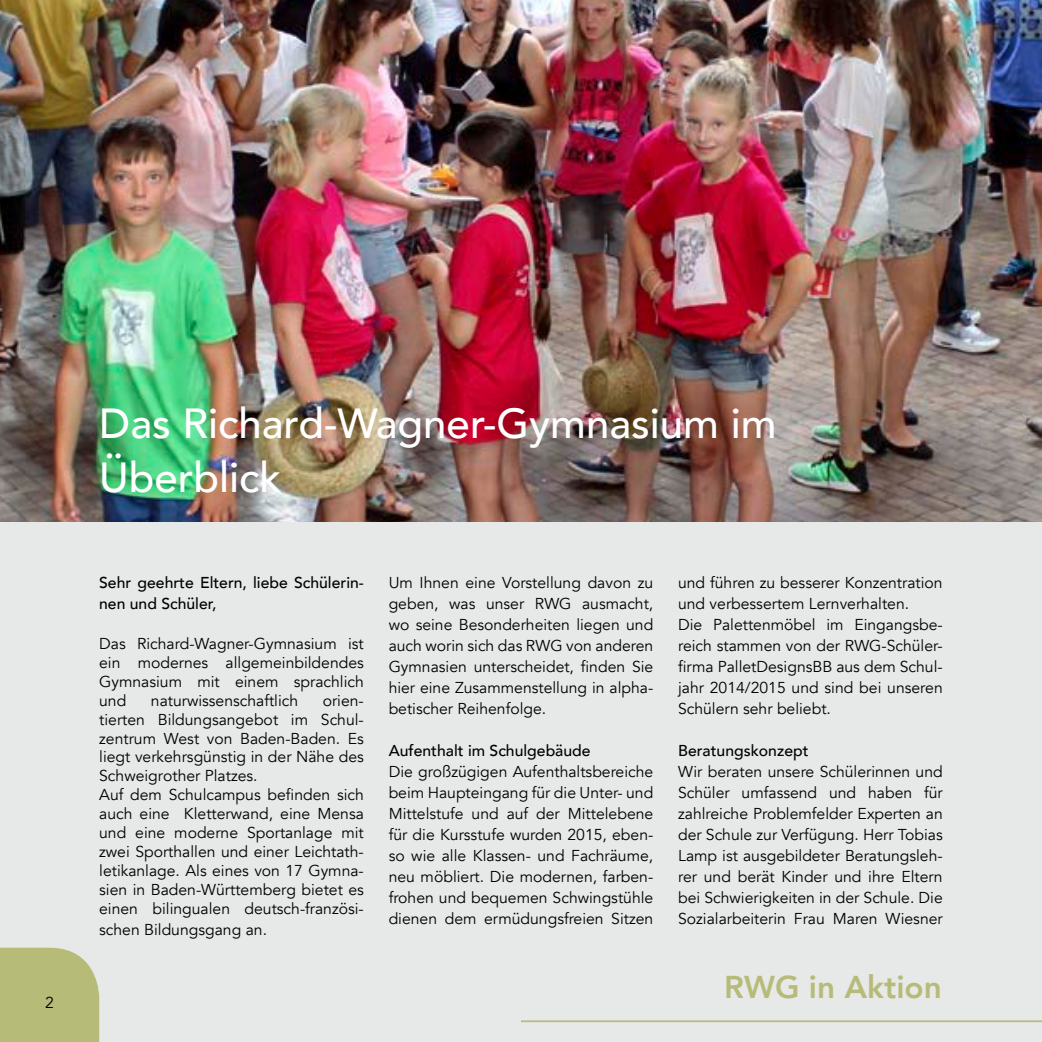
<style>
.page{position:relative;width:1042px;height:1042px;background:#e7e8e8}
.page>*{position:absolute;margin:0;border:0;box-sizing:border-box;transform-origin:0 0}
.Überschrift_Artikel{font:500 42px/53.9px "Avenir";color:#fff}
.t1{font:800 31.5px "Avenir";color:#b7bb78}
.Text_Artikel_normal{font:15.75px/21px "Avenir";color:#000;text-align:justify}
.Text_Flyer{font:15.75px/18.9px "Avenir";color:#000;text-align:justify}
.Text_Artikel_normal-2{font:500 15.75px/21px "Avenir";color:#000}
</style>
<div class="page">
<img style="left:0;top:0;width:1042px;height:521px">
<div style="left:0;top:947px;width:99px;height:95px;background:#b7bb78"></div>
<hr style="left:521px;top:1020px;width:521px;height:2px;background:#b7bb78">
<p class="Text_Artikel_normal" style="left:45px;top:992px;width:10px">2</p>
<p class="Überschrift_Artikel" style="left:99px;top:394px;width:679px">Das Richard-Wagner-Gymnasium im<br>Überblick</p>
<p class="Text_Artikel_normal-2" style="left:99px;top:571px;width:266px">Sehr geehrte Eltern, liebe Schülerin&shy;nen und Schüler,</p>
<p class="Text_Flyer" style="left:99px;top:634px;width:266px">Das Richard-Wagner-Gymnasium ist ein modernes allgemeinbildendes Gymnasium mit einem sprachlich und</p>
<p class="Text_Flyer" style="left:151px;top:691px;width:149px">naturwissenschaftlich</p>
<p class="Text_Flyer" style="left:99px;top:691px;width:266px;text-indent:223px">orien&shy;tierten Bildungsangebot im Schul&shy;zentrum West von Baden-Baden. Es liegt verkehrsgünstig in der Nähe des Schweigrother Platzes.</p>
<p class="Text_Flyer" style="left:99px;top:786px;width:266px">Auf dem Schulcampus befinden sich auch eine Kletterwand, eine Mensa und eine moderne Sportanlage mit zwei Sporthallen und einer Leichtath&shy;letikanlage. Als eines von 17 Gymna&shy;sien in Baden-Württemberg bietet es einen bilingualen deutsch-französi-</p>
<p class="Text_Flyer" style="left:99px;top:920px;width:169px">schen Bildungsgang an.</p>
<p class="Text_Artikel_normal" style="left:389px;top:572px;width:266px">Um Ihnen eine Vorstellung davon zu geben, was unser RWG ausmacht, wo seine Besonderheiten liegen und auch worin sich das RWG von anderen Gymnasien unterscheidet, finden Sie hier eine Zusammenstellung in alpha&shy;betischer Reihenfolge.</p>
<p class="Text_Artikel_normal-2" style="left:389px;top:739px;width:203px">Aufenthalt im Schulgebäude</p>
<p class="Text_Artikel_normal" style="left:389px;top:761px;width:266px">Die großzügigen Aufenthaltsbereiche beim Haupteingang für die Unter- und Mittelstufe und auf der Mittelebene für die Kursstufe wurden 2015, eben&shy;so wie alle Klassen- und Fachräume, neu möbliert. Die modernen, farben&shy;frohen und bequemen Schwingstühle dienen dem ermüdungsfreien Sitzen</p>
<p class="Text_Artikel_normal" style="left:678px;top:572px;width:266px">und führen zu besserer Konzentration und verbessertem Lernverhalten.</p>
<p class="Text_Artikel_normal" style="left:678px;top:614px;width:266px">Die Palettenmöbel im Eingangsbe&shy;reich stammen von der RWG-Schüler&shy;firma PalletDesignsBB aus dem Schul&shy;jahr 2014/2015 und sind bei unseren Schülern sehr beliebt.</p>
<p class="Text_Artikel_normal-2" style="left:678px;top:739px;width:132px">Beratungskonzept</p>
<p class="Text_Artikel_normal" style="left:678px;top:761px;width:266px">Wir beraten unsere Schülerinnen und Schüler umfassend und haben für zahlreiche Problemfelder Experten an der Schule zur Verfügung. Herr Tobias Lamp ist ausgebildeter Beratungsleh&shy;rer und berät Kinder und ihre Eltern bei Schwierigkeiten in der Schule. Die Sozialarbeiterin Frau Maren Wiesner</p>
<h2 class="t1" style="left:724px;top:962px;width:219px">RWG in Aktion</h2>
</div>
